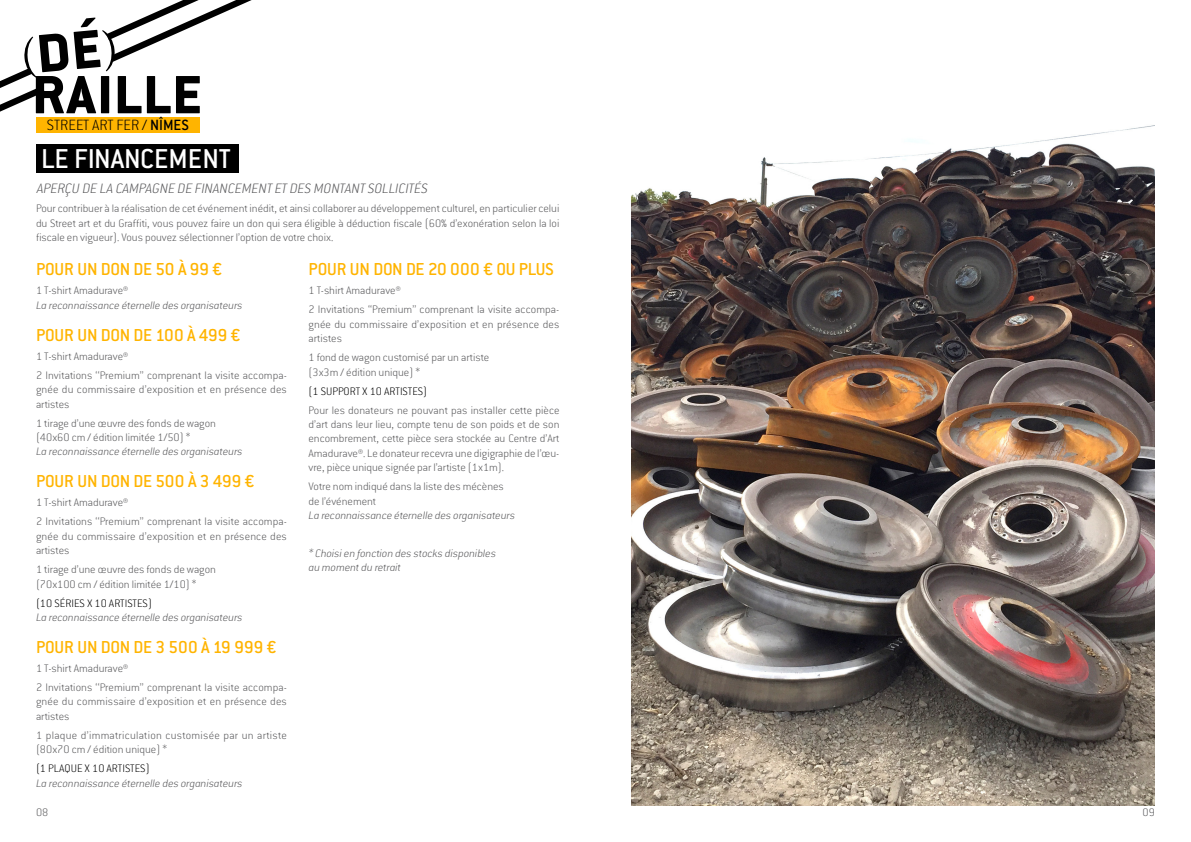
<style>
.page{position:relative;width:1191px;height:842px;background:#fff}
.page>*{position:absolute;margin:0;border:0;box-sizing:border-box;transform-origin:0 0}
.t1{font:800 59.2px "Conduit ITC";letter-spacing:.02em;color:#000}
.t2{font:47.6px "Adobe Garamond Pro";color:#000}
.t3{font:500 30px "Conduit ITC";color:#fff}
.t4{font:500 19px "Conduit ITC";color:#ffb400}
.t5{font:200 16.3px "Conduit ITC";color:#000}
.t6{font:italic 200 15px "Conduit ITC";color:#58585a}
.t7{font:200 12px/14.4px "Conduit ITC";color:#58585a;text-align:justify}
.t8{font:italic 200 12px "Conduit ITC";color:#58585a}
.t9{font:200 12px/14.4px "Conduit ITC";letter-spacing:.025em;color:#58585a}
.t10{font:200 12px "Conduit ITC";color:#000}
.s1{font-family:"Conduit ITC";font-weight:800;font-size:59.2px}
.s2{font-weight:500}
</style>
<div class="page">
<div style="left:36px;top:145px;width:202px;height:28px;background:#000"></div>
<div style="left:36px;top:117px;width:164px;height:16px;background:#ffb400"></div>
<svg style="left:0;top:68px;width:40px;height:44px"></svg>
<svg style="left:106px;top:0;width:146px;height:62px"></svg>
<img style="left:631px;top:125px;width:524px;height:681px">
<p class="t2" style="left:18px;top:30px;width:99px;rotate:-5deg">(<span class="s1">DÉ</span>)</p>
<p class="t1" style="left:32px;top:59px;width:171px">RAILLE</p>
<p class="t5" style="left:47px;top:115px;width:126px">street art fer / <span class="s2">NÎMES</span></p>
<p class="t3" style="left:41px;top:140px;width:48px">LE FINANCEMENT</p>
<p class="t6" style="left:36px;top:180px;width:396px">APERÇU DE LA CAMPAGNE DE FINANCEMENTETDES MONTANTSOLLICITÉS</p>
<p class="t7" style="left:36px;top:201px;width:525px">Pour contribuer à la réalisation de cet événement inédit, et ainsi collaborer au développement culturel, en particulier celui du Street art et du Graffiti, vous pouvez faire un don qui sera éligible à déduction fiscale (60% d’exonération selon la loi fiscale en vigueur). Vous pouvez sélectionner l’option de votre choix.</p>
<p class="t4" style="left:36px;top:258px;width:75px">POUR UNDON</p>
<p class="t4" style="left:134px;top:258px;width:90px">DE 50 À 99 €</p>
<p class="t7" style="left:36px;top:283px;width:94px">1 T-shirt Amadurave®</p>
<p class="t8" style="left:36px;top:298px;width:208px">La reconnaissance éternelle des organisateurs</p>
<p class="t4" style="left:36px;top:323px;width:75px">POUR UNDON</p>
<p class="t4" style="left:134px;top:323px;width:108px">DE 100 À 499 €</p>
<p class="t7" style="left:36px;top:349px;width:94px">1 T-shirt Amadurave®</p>
<p class="t7" style="left:36px;top:368px;width:252px">2 I nvitations ‘‘Premium’’ comprenant la visite accompa&shy;gnée du commissaire d’exposition et en présence des artistes</p>
<p class="t7" style="left:36px;top:415px;width:181px">1 tirage d’une œuvre des fonds de wagon</p>
<p class="t7" style="left:36px;top:430px;width:156px">(40x60 cm / édition limitée 1/50) *</p>
<p class="t8" style="left:36px;top:444px;width:208px">La reconnaissance éternelle des organisateurs</p>
<p class="t4" style="left:36px;top:470px;width:75px">POUR UNDON</p>
<p class="t4" style="left:134px;top:470px;width:122px">DE 500 À 3 499 €</p>
<p class="t7" style="left:36px;top:495px;width:94px">1 T-shirt Amadurave®</p>
<p class="t7" style="left:36px;top:514px;width:252px">2 I nvitations ‘‘Premium’’ comprenant la visite accompa&shy;gnée du commissaire d’exposition et en présence des artistes</p>
<p class="t7" style="left:36px;top:562px;width:181px">1 tirage d’une œuvre des fonds de wagon</p>
<p class="t7" style="left:36px;top:576px;width:162px">(70x100 cm / édition limitée 1/10) *</p>
<p class="t10" style="left:36px;top:596px;width:117px">(10 séries x 10 artistes)</p>
<p class="t8" style="left:36px;top:610px;width:208px">La reconnaissance éternelle des organisateurs</p>
<p class="t4" style="left:36px;top:635px;width:75px">POUR UNDON</p>
<p class="t4" style="left:134px;top:635px;width:144px">DE 3 500 À 19 999 €</p>
<p class="t7" style="left:36px;top:661px;width:94px">1 T-shirt Amadurave®</p>
<p class="t7" style="left:36px;top:680px;width:252px">2 I nvitations ‘‘Premium’’ comprenant la visite accompa&shy;gnée du commissaire d’exposition et en présence des artistes</p>
<p class="t9" style="left:36px;top:728px;width:252px">1 plaque d’immatriculation customisée par un artiste (80x70 cm / édition unique) *</p>
<p class="t10" style="left:36px;top:761px;width:115px">(1 plaqu e x 10 artistes)</p>
<p class="t8" style="left:36px;top:776px;width:208px">La reconnaissance éternelle des organisateurs</p>
<p class="t4" style="left:308px;top:258px;width:75px">POUR UNDON</p>
<p class="t4" style="left:406px;top:258px;width:122px">DE 20 000 € OU PLUS</p>
<p class="t7" style="left:308px;top:283px;width:94px">1 T-shirt Amadurave®</p>
<p class="t7" style="left:308px;top:302px;width:252px">2 I nvitations ‘‘Premium’’ comprenant la visite accompa&shy;gnée du commissaire d’exposition et en présence des artistes</p>
<p class="t7" style="left:308px;top:350px;width:182px">1 fond de wagon customisé par un artiste</p>
<p class="t7" style="left:308px;top:364px;width:113px">(3x3m / édition unique) *</p>
<p class="t10" style="left:308px;top:384px;width:120px">(1 support x 10 artistes)</p>
<p class="t7" style="left:308px;top:402px;width:253px">Pour les donateurs ne pouvant pas installer cette pièce d’art dans leur lieu, compte tenu de son poids et de son encombrement, cette pièce sera stockée au Centre d’Art Amadurave®. Le donateur recevra une digigraphie de l’œu&shy;vre, pièce unique signée par l’artiste (1x1m).</p>
<p class="t7" style="left:308px;top:479px;width:197px">Votre nom indiqué dans la liste des mécènes</p>
<p class="t7" style="left:308px;top:493px;width:69px">de l’événement</p>
<p class="t8" style="left:308px;top:508px;width:208px">La reconnaissance éternelle des organisateurs</p>
<p class="t8" style="left:308px;top:546px;width:189px">* Choisi en fonction des stocks disponibles</p>
<p class="t8" style="left:308px;top:560px;width:94px">au moment du retrait</p>
<p class="t7" style="left:36px;top:805px;width:14px">08</p>
<p class="t7" style="left:1142px;top:805px;width:14px">09</p>
</div>
